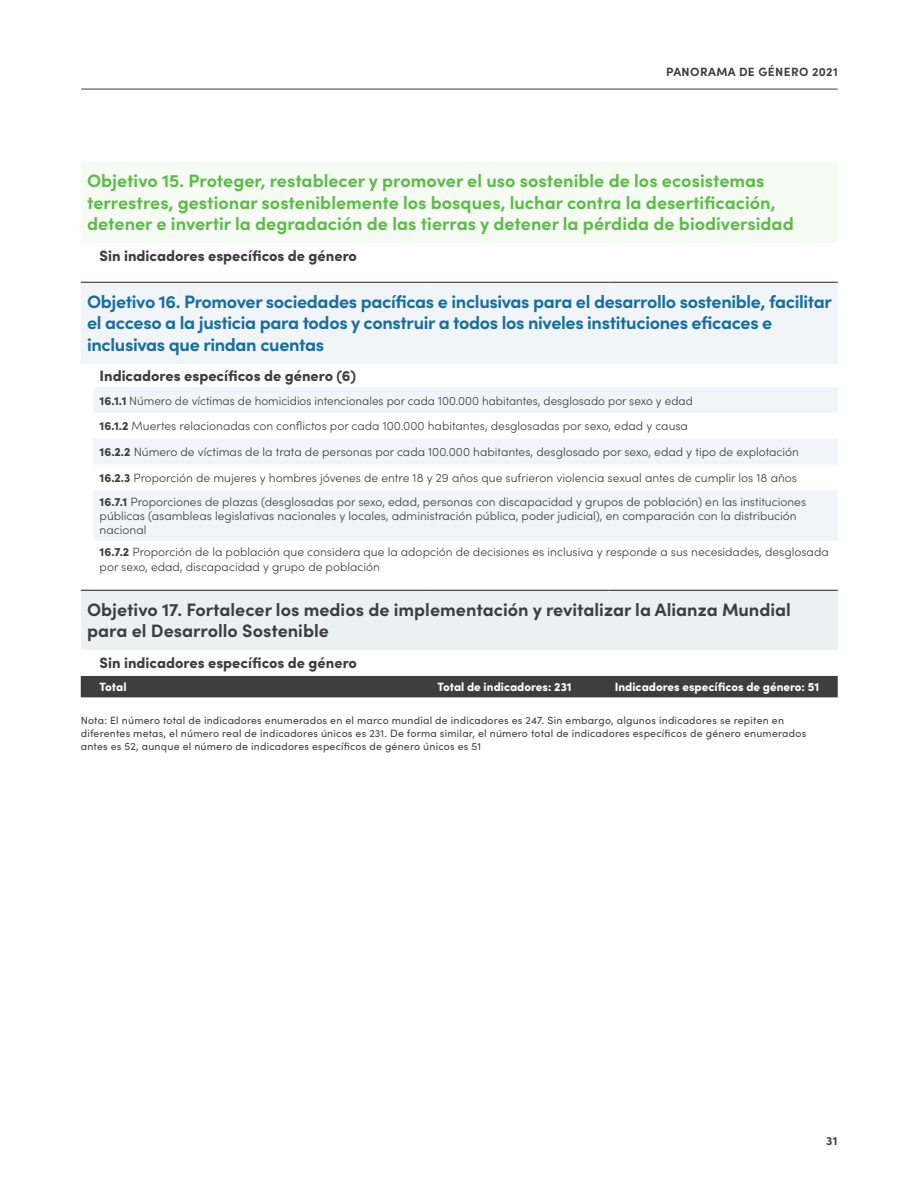
<style>
.page{position:relative;width:918px;height:1188px;background:#fff}
.page>*{position:absolute;margin:0;border:0;box-sizing:border-box;transform-origin:0 0}
.t1{font:700 18px/21.6px "Sofia Pro";color:#5dbb4a}
.t2{font:700 18px/21.6px "Sofia Pro";letter-spacing:-.02em;color:#176e9f}
.t3{font:700 18px/21.6px "Sofia Pro";color:#3e3e3f}
.t4{font:900 15px "Sofia Pro";color:#3e3e3f}
.t5{font:300 12px/25.8px "Sofia Pro";color:#3e3e3f}
.t6{font:900 12px "Sofia Pro";color:#fff}
.t7{font:700 12px "Sofia Pro";letter-spacing:.035em;color:#3e3e3f}
.t8{font:10.5px/12.6px "Sofia Pro";letter-spacing:.02em;color:#3e3e3f}
.s1{font-weight:900}
</style>
<div class="page">
<hr style="left:81px;top:89px;width:757px;height:1px;background:#3e3e3f">
<div style="left:81px;top:162px;width:757px;height:81px;background:#f6fbf4"></div>
<svg style="left:93px;top:281px;width:745px;height:309px"></svg>
<svg style="left:81px;top:283px;width:757px;height:258px;fill:#f1f4f8"></svg>
<div style="left:81px;top:590px;width:757px;height:60px;background:#edf0f3"></div>
<div style="left:81px;top:676px;width:757px;height:21px;background:#3e3e3f"></div>
<svg style="left:81px;top:282px;width:12px;height:1px"></svg>
<hr style="left:93px;top:282px;width:338px;height:1px;background:#231f20">
<hr style="left:431px;top:282px;width:177px;height:1px;background:#231f20">
<hr style="left:608px;top:282px;width:230px;height:1px;background:#231f20">
<svg style="left:81px;top:590px;width:12px;height:1px"></svg>
<hr style="left:93px;top:590px;width:338px;height:1px;background:#231f20">
<hr style="left:431px;top:590px;width:177px;height:1px;background:#231f20">
<hr style="left:608px;top:590px;width:230px;height:1px;background:#231f20">
<p class="t7" style="left:666px;top:62px;width:173px">PANORAMA DE GÉNERO 2021</p>
<p class="t1" style="left:87px;top:169px;width:708px">Objetivo 15. Proteger, restablecer y promover el uso sostenible de los ecosistemas terrestres, gestionar sosteniblemente los bosques, luchar contra la desertificación, detener e invertir la degradación de las tierras y detener la pérdida de biodiversidad</p>
<p class="t4" style="left:100px;top:244px;width:259px">Sin indicadores específicos de género</p>
<h1 class="t2" style="left:87px;top:289px;width:746px">Objetivo 16. Promover sociedades pacíficas e inclusivas para el desarrollo sostenible, facilitar el acceso a la justicia para todos y construir a todos los niveles instituciones eficaces e inclusivas que rindan cuentas</h1>
<p class="t4" style="left:100px;top:364px;width:258px">Indicadores específicos de género (6)</p>
<p class="t5" style="left:100px;top:387px;width:701px"><span class="s1">16.1.1</span> Número de víctimas de homicidios intencionales por cada 100.000 habitantes, desglosado por sexo y edad<br><span class="s1">16.1.2</span> Muertes relacionadas con conflictos por cada 100.000 habitantes, desglosadas por sexo, edad y causa<br><span class="s1">16.2.2</span> Número de víctimas de la trata de personas por cada 100.000 habitantes, desglosado por sexo, edad y tipo de explotación <span class="s1">16.2.3</span> Proporción de mujeres y hombres jóvenes de entre 18 y 29 años que sufrieron violencia sexual antes de cumplir los 18 años</p>
<p class="t5" style="left:100px;top:493px;width:708px;line-height:14.4px"><span class="s1">16.7.1</span> Proporciones de plazas (desglosadas por sexo, edad, personas con discapacidad y grupos de población) en las instituciones públicas (asambleas legislativas nacionales y locales, administración pública, poder judicial), en comparación con la distribución nacional</p>
<p class="t5" style="left:100px;top:544px;width:731px;line-height:14.4px"><span class="s1">16.7.2</span> Proporción de la población que considera que la adopción de decisiones es inclusiva y responde a sus necesidades, desglosada por sexo, edad, discapacidad y grupo de población</p>
<h1 class="t3" style="left:87px;top:597px;width:705px">Objetivo 17. Fortalecer los medios de implementación y revitalizar la Alianza Mundial para el Desarrollo Sostenible</h1>
<p class="t4" style="left:100px;top:651px;width:259px">Sin indicadores específicos de género</p>
<p class="t6" style="left:100px;top:677px;width:28px">Total</p>
<p class="t6" style="left:438px;top:677px;width:136px">Total de indicadores: 231</p>
<p class="t6" style="left:615px;top:677px;width:206px">Indicadores específicos de género: 51</p>
<p class="t8" style="left:81px;top:714px;width:727px">Nota: El número total de indicadores enumerados en el marco mundial de indicadores es 247. Sin embargo, algunos indicadores se repiten en diferentes metas, el número real de indicadores únicos es 231. De forma similar, el número total de indicadores específicos de género enumerados antes es 52, aunque el número de indicadores específicos de género únicos es 51</p>
<p class="t7" style="left:826px;top:1132px;width:13px">31</p>
</div>
